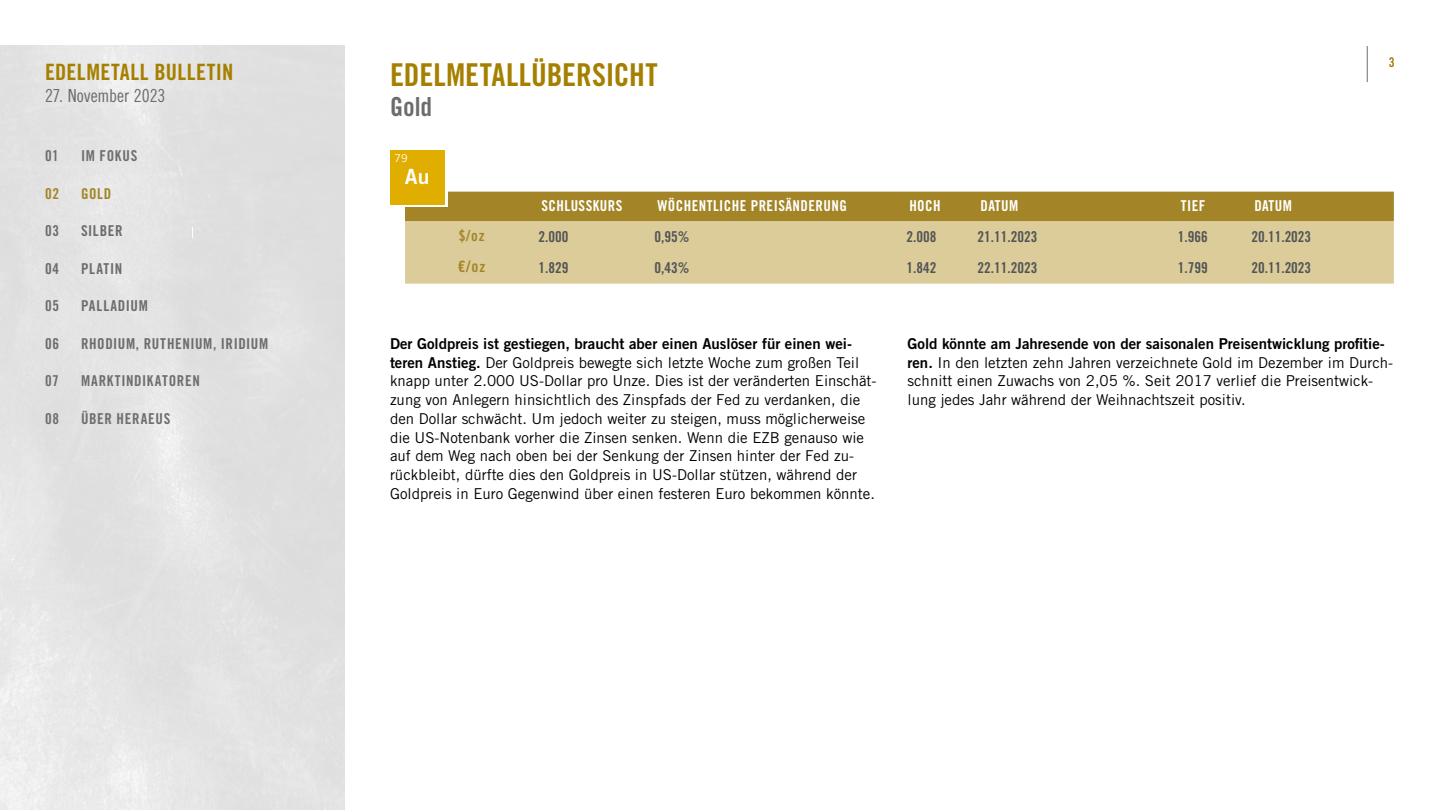
<style>
.page{position:relative;width:1440px;height:810px;background:#fff}
.page>*{position:absolute;margin:0;border:0;box-sizing:border-box;transform-origin:0 0}
.t1{font:31.5px "Trade Gothic LT Pro Bd Cn 20";color:#a58000}
.t2{font:26.25px "Trade Gothic LT Pro Bd Cn 20";color:#6b6c6e}
.t3{font:22.5px "Trade Gothic LT Pro Bd Cn 20";letter-spacing:.02em;color:#a58000}
.t4{font:21px "Trade Gothic LT Pro Bd 2";color:#fff}
.t5{font:18px "Trade Gothic LT Pro Cn 18";letter-spacing:-.005em;color:#6b6c6e}
.t6{font:15.75px "Trade Gothic LT Pro Bd Cn 20";color:#a38527}
.t7{font:15px/18.8px "Trade Gothic LT Pro";color:#000}
.t8{font:15px "Trade Gothic LT Pro Bd 2";color:#000}
.t9{font:15px "Trade Gothic LT Pro Bd Cn 20";color:#535456}
.t10{font:15px "Trade Gothic LT Pro Bd Cn 20";letter-spacing:.045em;color:#6b6c6e}
.t11{font:15px "Trade Gothic LT Pro Bd Cn 20";letter-spacing:.03em;color:#fff}
.t12{font:15px "Trade Gothic LT Pro Bd Cn 20";letter-spacing:.05em;color:#6e6e6e}
.t13{font:15px "Trade Gothic LT Pro Bd Cn 20";letter-spacing:.05em;color:#a38527}
.t14{font:13.5px "Trade Gothic LT Pro Bd Cn 20";color:#a58000}
.t15{font:10.8px "Trade Gothic LT Pro";color:#fff}
.s1{font-size:15px}
.s2{font-family:"Trade Gothic LT Pro Bd 2"}
</style>
<div class="page">
<hr style="left:1367px;top:46px;width:1px;height:36px;background:#6e6e6e">
<div style="left:405px;top:192px;width:989px;height:29px;background:#a38527"></div>
<div style="left:405px;top:221px;width:989px;height:63px;background:#dbcc99"></div>
<svg style="left:393px;top:152px;width:54px;height:55px"></svg>
<div style="left:390px;top:150px;width:54px;height:54px;background:#e0ae00"></div>
<h3 class="t3" style="left:45px;top:58px;width:190px">EDELMETALL BULLETIN</h3>
<p class="t5" style="left:45px;top:85px;width:122px">27. November 2023</p>
<p class="t12" style="left:45px;top:147px;width:15px">01</p>
<p class="t12" style="left:81px;top:147px;width:58px">IM FOKUS</p>
<p class="t13" style="left:45px;top:184px;width:16px">02</p>
<p class="t13" style="left:81px;top:184px;width:32px">GOLD</p>
<p class="t10" style="left:45px;top:222px;width:16px">03</p>
<p class="t10" style="left:81px;top:222px;width:43px">SILBER</p>
<p class="t10" style="left:45px;top:259px;width:16px">04</p>
<p class="t10" style="left:81px;top:259px;width:43px">PLATIN</p>
<p class="t10" style="left:45px;top:297px;width:16px">05</p>
<p class="t10" style="left:81px;top:297px;width:68px">PALLADIUM</p>
<p class="t10" style="left:45px;top:334px;width:16px">06</p>
<p class="t10" style="left:81px;top:334px;width:189px">RHODIUM, RUTHENIUM, IRIDIUM</p>
<p class="t12" style="left:45px;top:372px;width:15px">07</p>
<p class="t12" style="left:81px;top:372px;width:120px">MARKTINDIKATOREN</p>
<p class="t12" style="left:45px;top:409px;width:16px">08</p>
<p class="t12" style="left:81px;top:409px;width:91px">ÜBER HERAEUS</p>
<h1 class="t1" style="left:390px;top:56px;width:269px">EDELMETALLÜBERSICHT</h1>
<h2 class="t2" style="left:390px;top:91px;width:44px">Gold</h2>
<p class="t15" style="left:395px;top:152px;width:15px">79</p>
<h3 class="t4" style="left:405px;top:164px;width:26px">Au</h3>
<p class="t11" style="left:541px;top:196px;width:83px">SCHLUSSKURS</p>
<p class="t11" style="left:657px;top:196px;width:191px">WÖCHENTLICHE PREISÄNDERUNG</p>
<p class="t11" style="left:909px;top:196px;width:33px">HOCH</p>
<p class="t11" style="left:981px;top:196px;width:39px">DATUM</p>
<p class="t11" style="left:1181px;top:196px;width:26px">TIEF</p>
<p class="t11" style="left:1254px;top:196px;width:39px">DATUM</p>
<p class="t13" style="left:459px;top:226px;width:28px">$/oz</p>
<p class="t9" style="left:538px;top:227px;width:31px">2.000</p>
<p class="t9" style="left:654px;top:227px;width:36px">0,95%</p>
<p class="t9" style="left:906px;top:227px;width:31px">2.008</p>
<p class="t9" style="left:978px;top:227px;width:61px">21.11.2023</p>
<p class="t9" style="left:1178px;top:227px;width:31px">1.966</p>
<p class="t9" style="left:1251px;top:227px;width:61px">20.11.2023</p>
<p class="t6" style="left:458px;top:257px;width:29px">€/o<span class="s1">z</span></p>
<p class="t9" style="left:538px;top:258px;width:31px">1.829</p>
<p class="t9" style="left:654px;top:258px;width:36px">0,43%</p>
<p class="t9" style="left:906px;top:258px;width:31px">1.842</p>
<p class="t9" style="left:978px;top:258px;width:61px">22.11.2023</p>
<p class="t9" style="left:1178px;top:258px;width:31px">1.799</p>
<p class="t9" style="left:1251px;top:258px;width:61px">20.11.2023</p>
<p class="t14" style="left:1389px;top:54px;width:7px">3</p>
<p class="t8" style="left:390px;top:334px;width:464px">Der Goldpreis ist gestiegen, braucht aber einen Auslöser für einen wei-</p>
<p class="t7" style="left:390px;top:353px;width:488px"><span class="s2">teren Anstieg.</span> Der Goldpreis bewegte sich letzte Woche zum großen Teil knapp unter 2.000 US-Dollar pro Unze. Dies ist der veränderten Einschät&shy;zung von Anlegern hinsichtlich des Zinspfads der Fed zu verdanken, die den Dollar schwächt. Um jedoch weiter zu steigen, muss möglicherweise die US-Notenbank vorher die Zinsen senken. Wenn die EZB genauso wie auf dem Weg nach oben bei der Senkung der Zinsen hinter der Fed zu&shy;rückbleibt, dürfte dies den Goldpreis in US-Dollar stützen, während der Goldpreis in Euro Gegenwind über einen festeren Euro bekommen könnte.</p>
<p class="t8" style="left:908px;top:334px;width:479px">Gold könnte am Jahresende von der saisonalen Preisentwicklung profitie-</p>
<p class="t7" style="left:908px;top:353px;width:487px"><span class="s2">ren.</span> In den letzten zehn Jahren verzeichnete Gold im Dezember im Durch&shy;schnitt einen Zuwachs von 2,05 %. Seit 2017 verlief die Preisentwick&shy;lung jedes Jahr während der Weihnachtszeit positiv.</p>
</div>
